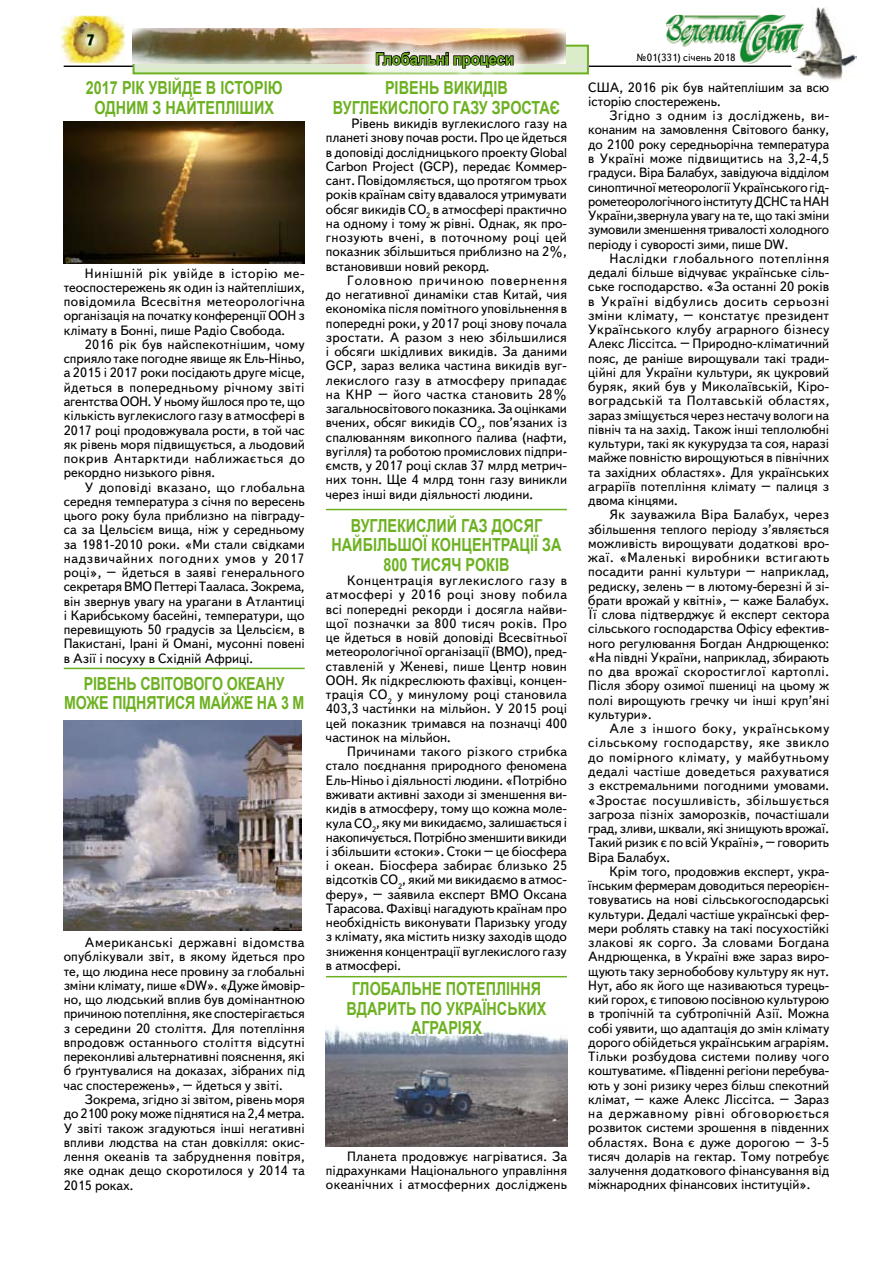
<style>
.page{position:relative;width:893px;height:1263px;background:#fff}
.page>*{position:absolute;margin:0;border:0;box-sizing:border-box;transform-origin:0 0}
.t1{font:700 18px/19.5px "Arial";color:#6db122;scale:.8 1}
.t2{font:700 18px/19.5px "Arial";color:#6db122;scale:.79 1}
.t3{font:700 16.5px "Arial";letter-spacing:-.01em;color:#6db122;scale:.9 1}
.t4{font:700 15px "Text Book C";color:#000;scale:.9 1}
.t5{font:13.5px/14.2px "Text Book C";color:#000;text-align:justify}
.t6{font:10.5px "Text Book C";color:#000}
</style>
<div class="page">
<div style="left:133px;top:45px;width:456px;height:29px;background:#daecc8;border:2px solid #6db122"></div>
<img style="left:132px;top:28px;width:289px;height:35px">
<img style="left:61px;top:15px;width:64px;height:48px">
<img style="left:795px;top:7px;width:62px;height:73px">
<img style="left:666px;top:35px;width:137px;height:29px">
<hr style="left:64px;top:66px;width:727px;height:1px;background:#000">
<div style="left:537px;top:0;width:266px;height:35px;background:#fff;opacity:.91"></div>
<div style="left:421px;top:0;width:222px;height:83px;background:#fff"></div>
<svg style="left:87px;top:34px;width:7px;height:12px"></svg>
<hr style="left:64px;top:668px;width:241px;height:1px;background:#6db122">
<hr style="left:326px;top:509px;width:241px;height:1px;background:#6db122">
<hr style="left:326px;top:976px;width:241px;height:1px;background:#6db122">
<div style="left:359px;top:34px;width:243px;height:124px;background:#fff;opacity:.75"></div>
<svg style="left:375px;top:50px;width:139px;height:19px;background:#8c8985"></svg>
<img style="left:64px;top:121px;width:241px;height:143px">
<img style="left:64px;top:720px;width:237px;height:210px">
<img style="left:326px;top:1025px;width:241px;height:121px">
<svg style="left:407px;top:1025px;width:80px;height:13px"></svg>
<p class="t4" style="left:87px;top:32px;width:9px">7</p>
<h1 class="t1" style="left:86px;top:79px;width:197px">2017 рік увійде в історі</h1>
<h1 class="t1" style="left:268px;top:79px;width:20px">ю</h1>
<h1 class="t1" style="left:95px;top:98px;width:213px">одни м з найтепліших</h1>
<p class="t5" style="left:64px;top:266px;width:243px;text-indent:21px">Нинішній рік увійде в історію ме&shy;теоспостережень як один із найтепліших, повідомила Всесвітня метеорологічна організація на початку конференції ООН з клімату в Бонні, пише Радіо Свобода.</p>
<p class="t5" style="left:64px;top:337px;width:243px;text-indent:21px">2016 рік був найспекотнішим, чому сприяло таке погодне явище як Ель-Ніньо, а 2015 і 2017 роки посідають друге місце, йдеться в попередньому річному звіті агентства ООН. У ньому йшлося про те, що кількість вуглекислого газу в атмосфері в 2017 році продовжувала рости, в той час як рівень моря підвищується, а льодовий покрив Антарктиди наближається до рекордно низького рівня.</p>
<p class="t5" style="left:64px;top:480px;width:243px;text-indent:21px">У доповіді вказано, що глобальна середня температура з січня по вересень цього року була приблизно на півграду&shy;са за Цельсієм вища, ніж у середньому за 1981-2010 роки. «Ми стали свідками надзвичайних погодних умов у 2017 році», – йдеться в заяві генерального секретаря ВМО Петтері Тааласа. Зокрема, він звернув увагу на урагани в Атлантиці і Карибському басейні, температури, що перевищують 50 градусів за Цельсієм, в Пакистані, Ірані й Омані, мусонні повені в Азії і посуху в Східній Африці.</p>
<h1 class="t2" style="left:64px;top:674px;width:306px;text-indent:163px">океану<br>може підняти ся майже на 3 м</h1>
<h1 class="t2" style="left:84px;top:674px;width:152px">Рівен ь світового</h1>
<p class="t5" style="left:64px;top:935px;width:243px;text-indent:21px">Американські державні відомства опублікували звіт, в якому йдеться про те, що людина несе провину за глобальні зміни клімату, пише «DW». «Дуже ймовір&shy;но, що людський вплив був домінантною причиною потепління, яке спостерігається з середини 20 століття. Для потепління впродовж останнього століття відсутні переконливі альтернативні пояснення, які б ґрунтувалися на доказах, зібраних під час спостережень», – йдеться у звіті.</p>
<p class="t5" style="left:64px;top:1092px;width:243px;text-indent:21px">Зокрема, згідно зі звітом, рівень моря до 2100 року може піднятися на 2,4 метра.<br>У звіті також згадуються інші негативні впливи людства на стан довкілля: окис&shy;лення океанів та забруднення повітря, яке однак дещо скоротилося у 2014 та 2015 роках.</p>
<p class="t3" style="left:375px;top:48px;width:155px">Глобальні процеси</p>
<h1 class="t1" style="left:385px;top:79px;width:155px">Рівень викидів</h1>
<h1 class="t1" style="left:333px;top:98px;width:25px">вуглеки</h1>
<h1 class="t1" style="left:398px;top:98px;width:26px">слого</h1>
<h1 class="t1" style="left:453px;top:98px;width:12px">газу</h1>
<h1 class="t1" style="left:492px;top:98px;width:87px">зро стає</h1>
<p class="t5" style="left:326px;top:117px;width:243px;text-indent:25px">Рівень викидів вуглекислого газу на планеті знову почав рости. Про це йдеться в доповіді дослідницького проекту Global Carbon Project (GCP), передає Коммер&shy;сант. Повідомляється, що протягом трьох років країнам світу вдавалося утримувати обсяг викидів CO<sub>2</sub> в атмосфері практично на одному і тому ж рівні. Однак, як про&shy;гнозують вчені, в поточному році цей показник збільшиться приблизно на 2%, встановивши новий рекорд.</p>
<p class="t5" style="left:326px;top:273px;width:243px;text-indent:21px">Головною причиною повернення до негативної динаміки став Китай, чия економіка після помітного уповільнення в попередні роки, у 2017 році знову почала зростати. А разом з нею збільшилися і обсяги шкідливих викидів. За даними GCP, зараз велика частина викидів вуг&shy;лекислого газу в атмосферу припадає на КНР – його частка становить 28% загальносвітового показника. За оцінками вчених, обсяг викидів CO<sub>2</sub>, пов’язаних із спалюванням викопного палива (нафти, вугілля) та роботою промислових підпри&shy;ємств, у 2017 році склав 37 млрд метрич&shy;них тонн. Ще 4 млрд тонн газу виникли через інші види діяльності людини.</p>
<h1 class="t1" style="left:332px;top:516px;width:262px;text-indent:85px">сли й газ досяг найбіл ьшої Кон центра</h1>
<h1 class="t1" style="left:351px;top:516px;width:25px">вуглеки</h1>
<h1 class="t1" style="left:520px;top:536px;width:42px">ції за</h1>
<h1 class="t1" style="left:384px;top:555px;width:114px">800 тисяч рокі</h1>
<h1 class="t1" style="left:499px;top:555px;width:14px">в</h1>
<p class="t5" style="left:326px;top:574px;width:243px;text-indent:21px">Концентрація вуглекислого газу в атмосфері у 2016 році знову побила всі попередні рекорди і досягла найви&shy;щої позначки за 800 тисяч років. Про це йдеться в новій доповіді Всесвітньої метеорологічної організації (ВМО), пред&shy;ставленій у Женеві, пише Центр новин ООН. Як підкреслюють фахівці, концен&shy;трація CO<sub>2</sub> у минулому році становила 403,3 частинки на мільйон. У 2015 році цей показник тримався на позначці 400 частинок на мільйон.</p>
<p class="t5" style="left:326px;top:745px;width:243px;text-indent:21px">Причинами такого різкого стрибка стало поєднання природного феномена Ель-Ніньо і діяльності людини. «Потрібно вживати активні заходи зі зменшення ви&shy;кидів в атмосферу, тому що кожна моле&shy;кула CO<sub>2</sub>, яку ми викидаємо, залишається і накопичується. Потрібно зменшити викиди і збільшити «стоки». Стоки – це біосфера і океан. Біосфера забирає близько 25 відсотків CO<sub>2</sub>, який ми викидаємо в атмос&shy;феру», – заявила експерт ВМО Оксана Тарасова. Фахівці нагадують країнам про необхідність виконувати Паризьку угоду з клімату, яка містить низку заходів щодо зниження концентрації вуглекислого газу в атмосфері.</p>
<h1 class="t1" style="left:352px;top:980px;width:192px">Глобал ьне потеплінн</h1>
<h1 class="t1" style="left:531px;top:980px;width:14px">я</h1>
<h1 class="t1" style="left:347px;top:999px;width:39px">вдарит</h1>
<h1 class="t1" style="left:406px;top:999px;width:62px">ь по україн</h1>
<h1 class="t1" style="left:497px;top:999px;width:39px">ських</h1>
<h1 class="t1" style="left:411px;top:1019px;width:12px">аграрі</h1>
<h1 class="t1" style="left:462px;top:1019px;width:26px">ях</h1>
<p class="t5" style="left:326px;top:1149px;width:243px;text-indent:21px">Планета продовжує нагріватися. За підрахунками Національного управління океанічних і атмосферних досліджень</p>
<p class="t6" style="left:636px;top:52px;width:101px">№01(331) січень 2018</p>
<p class="t5" style="left:588px;top:80px;width:242px">США, 2016 рік був найтеплішим за всю історію спостережень.</p>
<p class="t5" style="left:588px;top:109px;width:243px;text-indent:21px">Згідно з одним із досліджень, ви&shy;конаним на замовлення Світового банку, до 2100 року середньорічна температура в Україні може підвищитись на 3,2-4,5 градуси. Віра Балабух, завідуюча відділом синоптичної метеорології Українського гід&shy;рометеорологічного інституту ДСНС та НАН України,звернула увагу на те, що такі зміни зумовили зменшення тривалості холодного періоду і суворості зими, пише DW.</p>
<p class="t5" style="left:588px;top:251px;width:243px;text-indent:21px">Наслідки глобального потепління дедалі більше відчуває українське сіль&shy;ське господарство. «За останні 20 років в Україні відбулись досить серьозні зміни клімату, – констатує президент Українського клубу аграрного бізнесу Алекс Ліссітса. – Природно-кліматичний пояс, де раніше вирощували такі тради&shy;ційні для України культури, як цукровий буряк, який був у Миколаївській, Кіро&shy;воградській та Полтавській областях, зараз зміщується через нестачу вологи на північ та на захід. Також інші теплолюбні культури, такі як кукурудза та соя, наразі майже повністю вирощуються в північних та західних областях». Для українських аграріїв потепління клімату – палиця з двома кінцями.</p>
<p class="t5" style="left:588px;top:508px;width:243px;text-indent:21px">Як зауважила Віра Балабух, через збільшення теплого періоду з’являється можливість вирощувати додаткові вро&shy;жаї. «Маленькі виробники встигають посадити ранні культури – наприклад, редиску, зелень – в лютому-березні й зі&shy;брати врожай у квітні», – каже Балабух.<br>Її слова підтверджує й експерт сектора сільського господарства Офісу ефектив&shy;ного регулювання Богдан Андрющенко: «На півдні України, наприклад, збирають по два врожаї скоростиглої картоплі.<br>Після збору озимої пшениці на цьому ж полі вирощують гречку чи інші круп’яні культури».</p>
<p class="t5" style="left:588px;top:722px;width:243px;text-indent:21px">Але з іншого боку, українському сільському господарству, яке звикло до помірного клімату, у майбутньому дедалі частіше доведеться рахуватися з екстремальними погодними умовами. «Зростає посушливість, збільшується загроза пізніх заморозків, почастішали град, зливи, шквали, які знищують врожаї.<br>Такий ризик є по всій Україні», – говорить Віра Балабух.</p>
<p class="t5" style="left:588px;top:864px;width:243px;text-indent:21px">Крім того, продовжив експерт, укра&shy;їнським фермерам доводиться переорієн&shy;товуватись на нові сільськогосподарські культури. Дедалі частіше українські фер&shy;мери роблять ставку на такі посухостійкі злакові як сорго. За словами Богдана Андрющенка, в Україні вже зараз виро&shy;щують таку зернобобову культуру як нут.<br>Нут, або як його ще називаються турець&shy;кий горох, є типовою посівною культурою в тропічній та субтропічній Азії. Можна собі уявити, що адаптація до змін клімату дорого обійдеться українським аграріям.<br>Тільки розбудова системи поливу чого коштуватиме. «Південні регіони перебува&shy;ють у зоні ризику через більш спекотний клімат, – каже Алекс Ліссітса. – Зараз на державному рівні обговорюється розвиток системи зрошення в південних областях. Вона є дуже дорогою – 3-5 тисяч доларів на гектар. Тому потребує залучення додаткового фінансування від міжнародних фінансових інституцій».</p>
</div>
